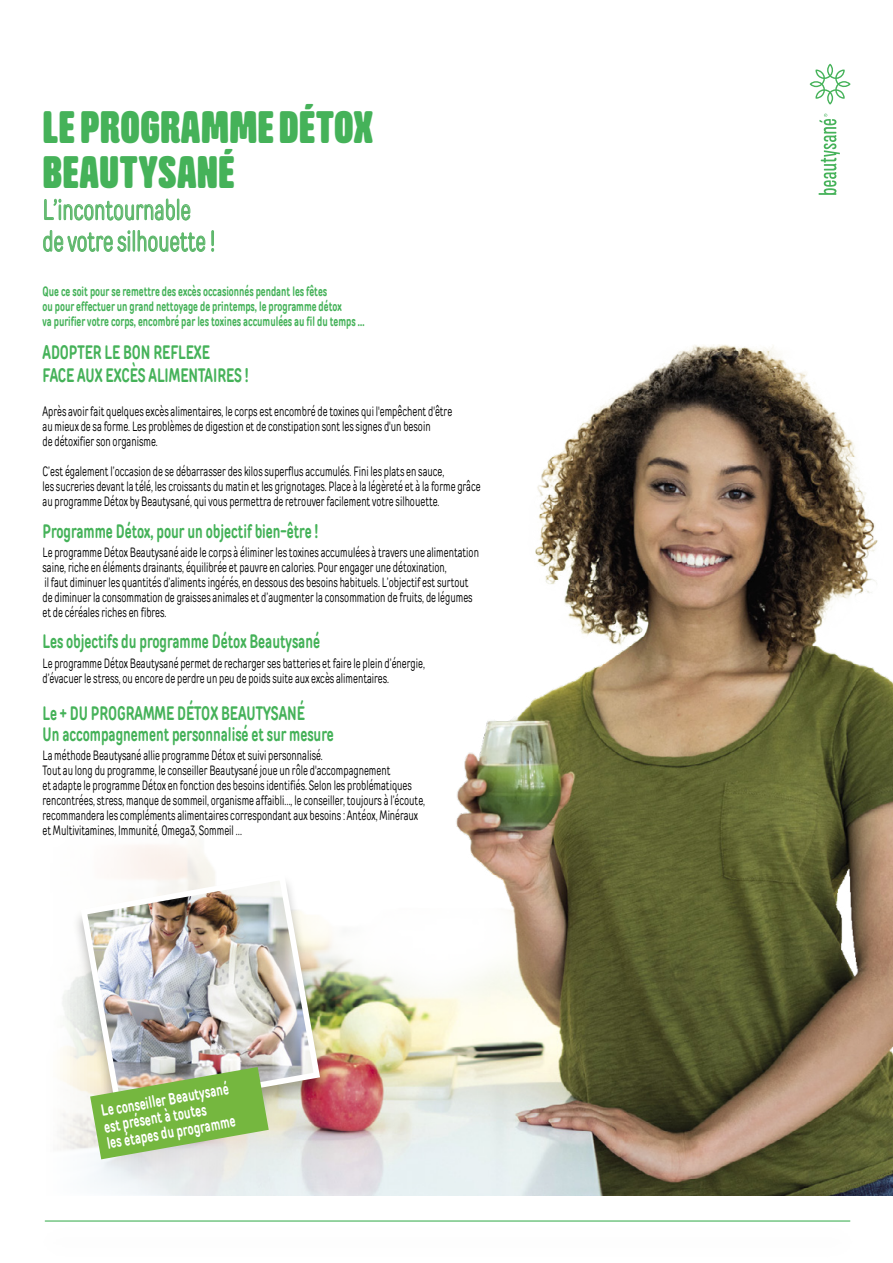
<style>
.page{position:relative;width:893px;height:1263px;background:#fff}
.page>*{position:absolute;margin:0;border:0;box-sizing:border-box;transform-origin:0 0}
.t1{font:900 45px/45px "Goudar HL";letter-spacing:.01em;color:#45b259}
.t2{font:28.5px/31.5px "TT Rounds Condensed";color:#5db76b;scale:.75 1}
.t3{font:700 19.5px/22.5px "TT Rounds Condensed";color:#45b259;scale:.75 1}
.t4{font:700 16.5px/16.5px "TT Rounds Condensed";color:#fff;scale:.75 1}
.t5{font:13.5px/15px "TT Rounds Condensed";color:#000;scale:.75 1}
.t6{font:700 13.5px/15px "TT Rounds Condensed";color:#45b259;scale:.75 1}
</style>
<div class="page">
<img style="left:60px;top:344px;width:833px;height:851px">
<svg style="left:819px;top:114px;width:21px;height:81px"></svg>
<svg style="left:810px;top:64px;width:40px;height:40px"></svg>
<hr style="left:45px;top:1220px;width:805px;height:1px;background:#45b259">
<svg style="left:44px;top:198px;width:147px;height:23px"></svg>
<svg style="left:43px;top:230px;width:172px;height:22px"></svg>
<div style="left:71px;top:874px;width:259px;height:258px;background:#000;opacity:.27"></div>
<img style="left:78px;top:871px;width:245px;height:245px">
<svg style="left:90px;top:1067px;width:179px;height:92px;background:#97c16f"></svg>
<h1 class="t1" style="left:43px;top:104px;width:332px">LE PROGRAMME DÉTOX<br>BEAUTYSANÉ</h1>
<h2 class="t2" style="left:43px;top:193px;width:232px">L’incontournable de votre silhouette !</h2>
<p class="t6" style="left:43px;top:284px;width:431px">Que ce soit pour se remettre des excès occasionnés pendant les fêtes<br>ou pour effectuer un grand nettoyage de printemps, le programme détox<br>va purifier votre corps, encombré par les toxines accumulées au fil du temps …</p>
<h3 class="t3" style="left:43px;top:341px;width:277px">ADOPTER LE BON REFLEXE<br>FACE AUX EXCÈS ALIMENTAIRES !</h3>
<p class="t5" style="left:43px;top:404px;width:548px">Après avoir fait quelques excès alimentaires, le corps est encombré de toxines qui l'empêchent d'être au mieux de sa forme. Les problèmes de digestion et de constipation sont les signes d'un besoin<br>de détoxifier son organisme.</p>
<p class="t5" style="left:43px;top:464px;width:586px">C’est également l’occasion de se débarrasser des kilos superflus accumulés. Fini les plats en sauce,<br>les sucreries devant la télé, les croissants du matin et les grignotages. Place à la légèreté et à la forme grâce au programme Détox by Beautysané, qui vous permettra de retrouver facilement votre silhouette.</p>
<h3 class="t3" style="left:43px;top:519px;width:369px">Programme Détox, pour un objectif bien-être !</h3>
<p class="t5" style="left:43px;top:544px;width:583px">Le programme Détox Beautysané aide le corps à éliminer les toxines accumulées à travers une alimentation saine, riche en éléments drainants, équilibrée et pauvre en calories. Pour engager une détoxination,<br>il faut diminuer les quantités d’aliments ingérés, en dessous des besoins habituels. L’objectif est surtout de diminuer la consommation de graisses animales et d’augmenter la consommation de fruits, de légumes et de céréales riches en fibres.</p>
<h3 class="t3" style="left:43px;top:630px;width:372px">Les objectifs du programme Détox Beautysané</h3>
<p class="t5" style="left:43px;top:655px;width:511px">Le programme Détox Beautysané permet de recharger ses batteries et faire le plein d’énergie, d’évacuer le stress, ou encore de perdre un peu de poids suite aux excès alimentaires.</p>
<h3 class="t3" style="left:43px;top:703px;width:390px;line-height:20.7px">Le + DU PROGRAMME DÉTOX BEAUTYSANÉ<br>Un accompagnement personnalisé et sur mesure</h3>
<p class="t5" style="left:43px;top:748px;width:512px">La méthode Beautysané allie programme Détox et suivi personnalisé.<br>Tout au long du programme, le conseiller Beautysané joue un rôle d'accompagnement<br>et adapte le programme Détox en fonction des besoins identifiés. Selon les problématiques rencontrées, stress, manque de sommeil, organisme affaibli…, le conseiller, toujours à l’écoute, recommandera les compléments alimentaires correspondant aux besoins : Antéox, Minéraux et Multivitamines, Immunité, Omega3, Sommeil …</p>
<p class="t4" style="left:100px;top:1102px;width:175px;rotate:-10deg">Le conseiller Beautysané est présent à toutes<br>les étapes du programme</p>
</div>
